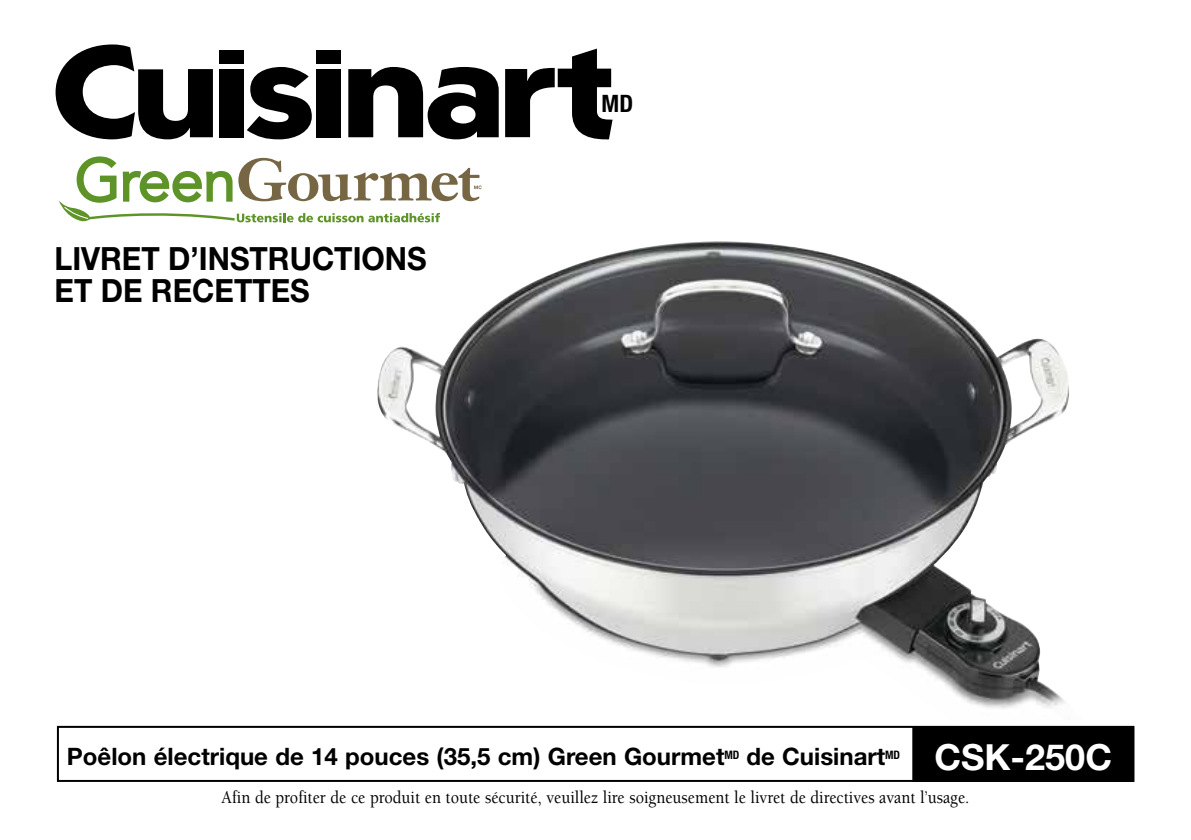
<style>
.page{position:relative;width:1191px;height:840px;background:#fff}
.page>*{position:absolute;margin:0;border:0;box-sizing:border-box;transform-origin:0 0}
.t1{font:700 36px "Helvetica Neue LT Std";color:#fff}
.t2{font:700 32px/32px "Helvetica Neue LT Std";color:#000;scale:.94 1}
.t3{font:700 24px "Helvetica Neue LT Std";color:#000}
.t4{font:700 condensed 24px "Helvetica Neue LT Std";color:#000}
.t5{font:500 18px "Berkeley Std";color:#000;scale:.9 1}
</style>
<div class="page">
<div style="left:57px;top:725px;width:1077px;height:56px;border:2px solid #000"></div>
<div style="left:913px;top:726px;width:220px;height:54px;background:#000"></div>
<div style="left:912px;top:725px;width:222px;height:56px;border:2px solid #000"></div>
<img style="left:377px;top:241px;width:692px;height:468px">
<svg style="left:58px;top:156px;width:424px;height:66px"></svg>
<svg style="left:56px;top:44px;width:157px;height:95px"></svg>
<div style="left:219px;top:69px;width:25px;height:68px;background:#000"></div>
<svg style="left:247px;top:67px;width:65px;height:72px"></svg>
<div style="left:316px;top:69px;width:25px;height:68px;background:#000"></div>
<svg style="left:348px;top:67px;width:151px;height:72px"></svg>
<svg style="left:505px;top:49px;width:107px;height:90px"></svg>
<div style="left:219px;top:50px;width:24px;height:14px;background:#000"></div>
<div style="left:316px;top:50px;width:24px;height:14px;background:#000"></div>
<h2 class="t2" style="left:55px;top:241px;width:397px">LIVRET D’INSTRUCTIONS<br>ET DE RECETTES</h2>
<h3 class="t4" style="left:601px;top:88px;width:33px">MD</h3>
<h1 class="t1" style="left:934px;top:734px;width:179px">CSK-250C</h1>
<h3 class="t3" style="left:67px;top:741px;width:834px">Poêlon électrique de 14 pouces (35,5 cm) Green Gourmet<sup>MD</sup> de Cuisinart<sup>MD</sup></h3>
<p class="t5" style="left:222px;top:787px;width:832px">Afin de profiter de ce produit en toute sécurité, veuillez lire soigneusement le livret de directives avant l’usage.</p>
</div>
